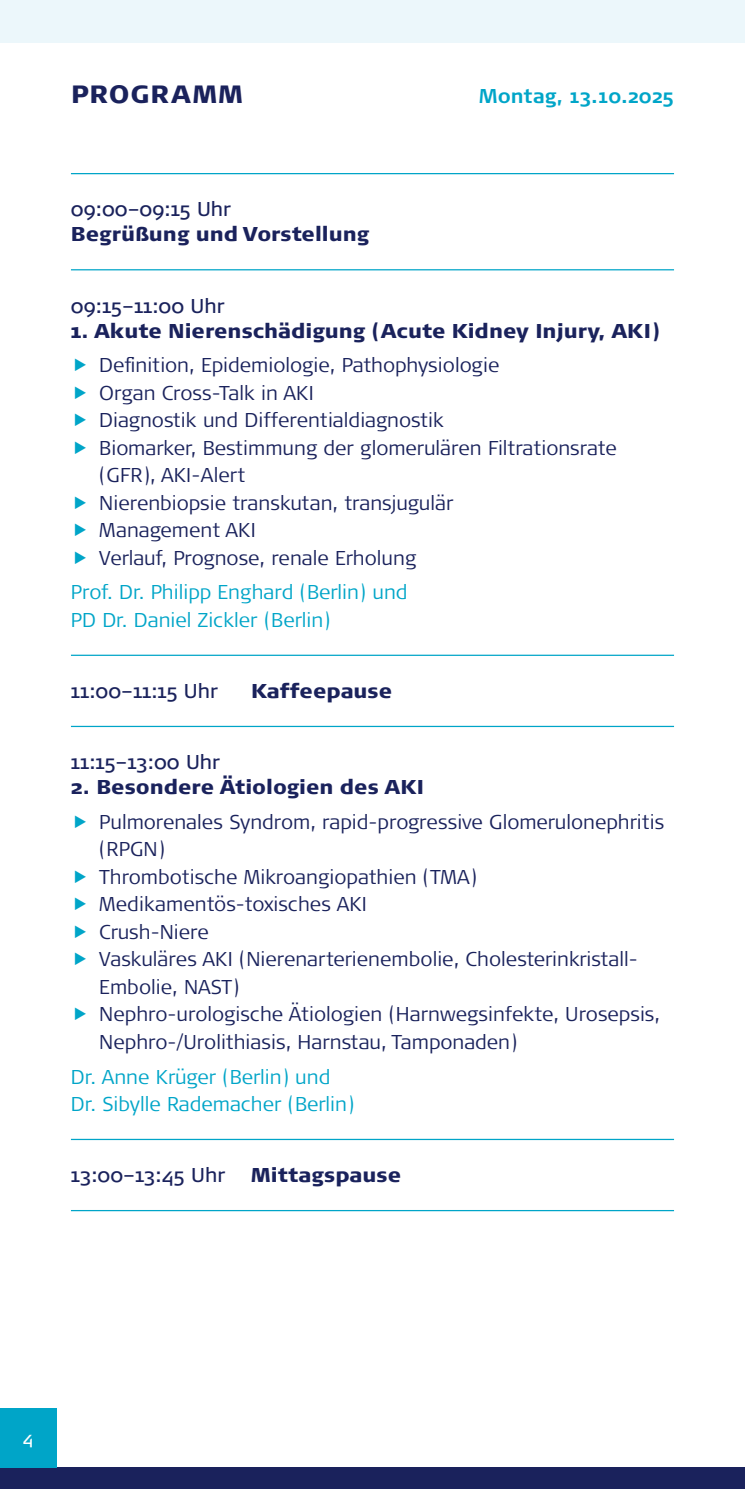
<style>
.page{position:relative;width:745px;height:1489px;background:#fff}
.page>*{position:absolute;margin:0;border:0;box-sizing:border-box;transform-origin:0 0}
.t1{font:900 25px "Signa Pro";letter-spacing:.04em;color:#1a225c}
.t2{font:300 20px/27.5px "Signa Pro";color:#1a225c}
.t3{font:900 20px "Signa Pro";color:#1a225c}
.t4{font:300 20px/27.5px "Signa Pro";color:#00a5c8}
.t5{font:20px "Signa Pro";color:#1a225c}
.t6{font:700 20px "Signa Pro";color:#00a5c8}
.t7{font:17.5px "Signa Pro";color:#fff}
</style>
<div class="page">
<div style="left:0;top:1467px;width:744px;height:21px;background:#1a225c"></div>
<div style="left:0;top:0;width:744px;height:43px;background:#ecf7fb"></div>
<div style="left:0;top:1407px;width:57px;height:60px;background:#00a5c8"></div>
<hr style="left:71px;top:173px;width:602px;height:1px;background:#00a5c8">
<hr style="left:71px;top:269px;width:602px;height:1px;background:#00a5c8">
<hr style="left:71px;top:654px;width:602px;height:2px;background:#00a5c8">
<hr style="left:71px;top:725px;width:602px;height:2px;background:#00a5c8">
<hr style="left:71px;top:1138px;width:602px;height:1px;background:#00a5c8">
<hr style="left:71px;top:1209px;width:602px;height:2px;background:#00a5c8">
<p class="t1" style="left:71px;top:77px;width:173px">PROGRAMM</p>
<p class="t6" style="left:479px;top:82px;width:196px">Montag, 13.10.2025</p>
<p class="t5" style="left:71px;top:195px;width:161px">09:00–09:15 Uhr</p>
<p class="t3" style="left:71px;top:221px;width:300px">Begrüßung und Vorstellung</p>
<p class="t5" style="left:71px;top:292px;width:155px">09:15–11:00 Uhr</p>
<p class="t3" style="left:71px;top:317px;width:590px">1. Akute Nierenschädigung (Acute Kidney Injury, AKI)</p>
<p class="t2" style="left:99px;top:350px;width:518px">Definition, Epidemiologie, Pathophysiologie<br>Organ Cross-Talk in AKI<br>Diagnostik und Differentialdiagnostik<br>Biomarker, Bestimmung der glomerulären Filtrationsrate (GFR), AKI-Alert<br>Nierenbiopsie transkutan, transjugulär<br>Management AKI<br>Verlauf, Prognose, renale Erholung</p>
<p class="t4" style="left:71px;top:577px;width:338px">Prof. Dr. Philipp Enghard (Berlin) und<br>PD Dr. Daniel Zickler (Berlin)</p>
<p class="t5" style="left:71px;top:677px;width:148px">11:00–11:15 Uhr</p>
<p class="t3" style="left:251px;top:677px;width:142px">Kaffeepause</p>
<p class="t5" style="left:71px;top:748px;width:150px">11:15–13:00 Uhr</p>
<p class="t3" style="left:71px;top:773px;width:354px">2. Besondere Ätiologien des AKI</p>
<p class="t2" style="left:99px;top:807px;width:566px">Pulmorenales Syndrom, rapid-progressive Glomerulonephritis (RPGN)<br>Thrombotische Mikroangiopathien (TMA)<br>Medikamentös-toxisches AKI<br>Crush-Niere<br>Vaskuläres AKI (Nierenarterienembolie, Cholesterinkristall-Embolie, NAST)<br>Nephro-urologische Ätiologien (Harnwegsinfekte, Urosepsis, Nephro-/Urolithiasis, Harnstau, Tamponaden)</p>
<p class="t4" style="left:71px;top:1061px;width:285px">Dr. Anne Krüger (Berlin) und<br>Dr. Sibylle Rademacher (Berlin)</p>
<p class="t5" style="left:71px;top:1161px;width:156px">13:00–13:45 Uhr</p>
<p class="t3" style="left:251px;top:1161px;width:151px">Mittagspause</p>
<p class="t7" style="left:23px;top:1425px;width:12px">4</p>
</div>
